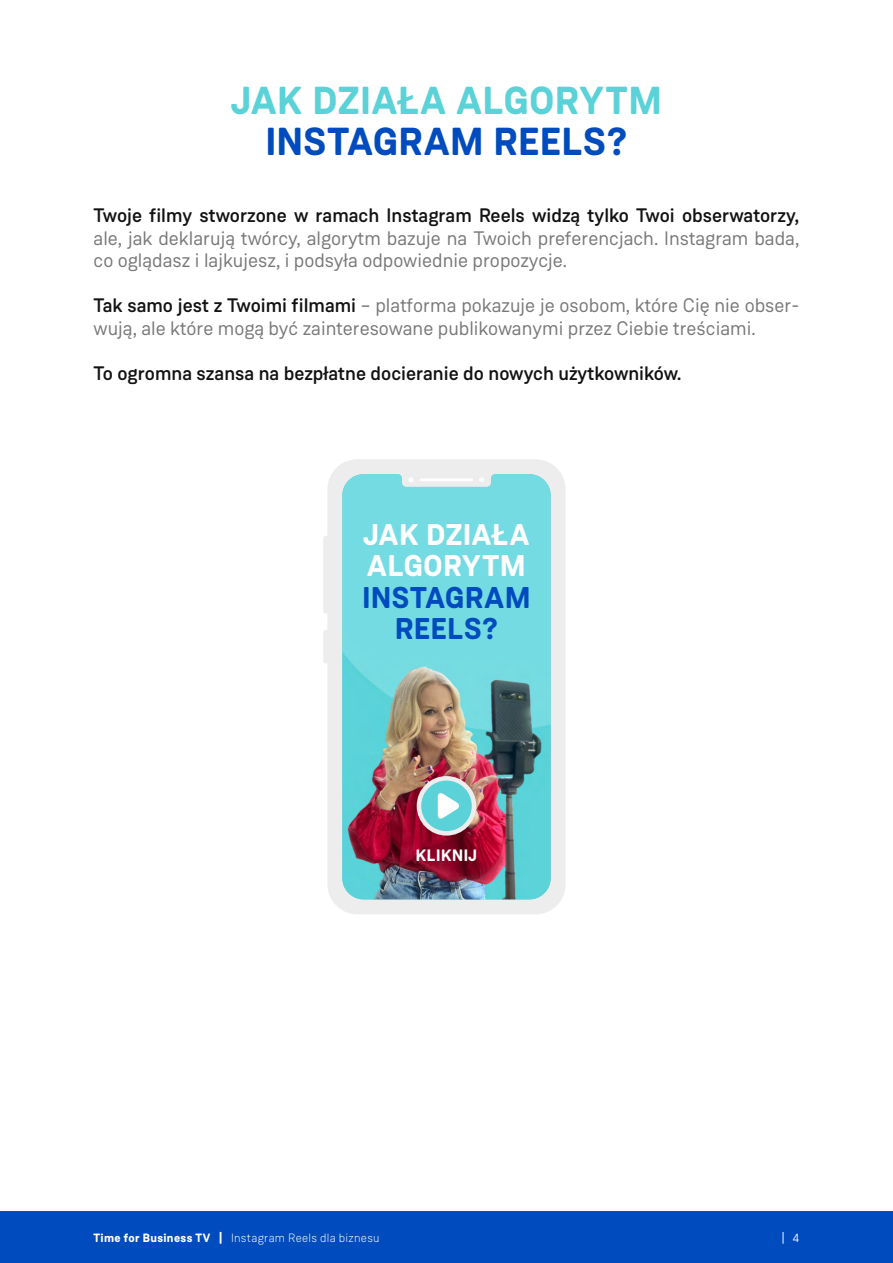
<style>
.page{position:relative;width:893px;height:1263px;background:#fff}
.page>*{position:absolute;margin:0;border:0;box-sizing:border-box;transform-origin:0 0}
.t1{font:700 39px "Weissenhof Grotesk";letter-spacing:.025em;color:#5ad2d7}
.t2{font:700 39px "Weissenhof Grotesk";letter-spacing:.02em;color:#004bbe}
.t3{font:700 30px/31.5px "Weissenhof Grotesk";letter-spacing:.025em;color:#fff}
.t4{font:700 30px/31.5px "Weissenhof Grotesk";letter-spacing:.02em;color:#004bbe;text-align:center}
.t5{font:19.5px/22.5px "Weissenhof Grotesk";color:#787878}
.t6{font:500 19.5px "Weissenhof Grotesk";color:#121212}
.t7{font:700 16.5px "Weissenhof Grotesk";letter-spacing:.035em;color:#fff}
.t8{font:300 12px "Weissenhof Grotesk";letter-spacing:.025em;color:#fff}
.t9{font:12px "Weissenhof Grotesk";color:#fff}
.s1{font-weight:500;color:#121212}
.s2{font-weight:700}
</style>
<div class="page">
<div style="left:0;top:1212px;width:893px;height:51px;background:#004bbe"></div>
<div style="left:327px;top:459px;width:239px;height:455px;background:#ededed;border-radius:30px"></div>
<div style="left:323px;top:536px;width:9px;height:78px;background:#ededed;border-radius:3px"></div>
<div style="left:323px;top:630px;width:9px;height:33px;background:#ededed;border-radius:3px"></div>
<img style="left:342px;top:474px;width:209px;height:425px">
<svg style="left:419px;top:778px;width:55px;height:55px;fill:#5ad2d7"></svg>
<div style="left:417px;top:776px;width:59px;height:60px;border:4px solid #ededed;border-radius:50%"></div>
<svg style="left:438px;top:792px;width:22px;height:28px"></svg>
<h1 class="t1" style="left:231px;top:76px;width:432px">JAK DZIAŁA ALGORYTM</h1>
<h1 class="t2" style="left:266px;top:117px;width:363px">INSTAGRAM REELS?</h1>
<p class="t6" style="left:94px;top:204px;width:707px">Twoje filmy stworzone w ramach Instagram Reels widzą tylko Twoi obserwatorzy,</p>
<p class="t5" style="left:94px;top:227px;width:707px">ale, jak deklarują twórcy, algorytm bazuje na Twoich preferencjach. Instagram bada, co oglądasz i lajkujesz, i podsyła odpowiednie propozycje.</p>
<p class="t5" style="left:94px;top:294px;width:707px"><span class="s1">Tak samo jest z Twoimi filmami</span> – platforma pokazuje je osobom, które Cię nie obser&shy;wują, ale które mogą być zainteresowane publikowanymi przez Ciebie treściami.</p>
<p class="t6" style="left:94px;top:361px;width:590px">To ogromna szansa na bezpłatne docieranie do nowych użytkowników.</p>
<h2 class="t3" style="left:363px;top:519px;width:167px">JAK DZIAŁA<br>ALGORYTM</h2>
<h2 class="t4" style="left:362px;top:582px;width:169px">INSTAGRAM<br>REELS?</h2>
<p class="t7" style="left:416px;top:845px;width:63px">KLIKNIJ</p>
<p class="t8" style="left:94px;top:1231px;width:288px"><span class="s2">Time for Business TV |</span> Instagram Reels dla biznesu</p>
<p class="t9" style="left:782px;top:1230px;width:19px">| 4</p>
</div>
